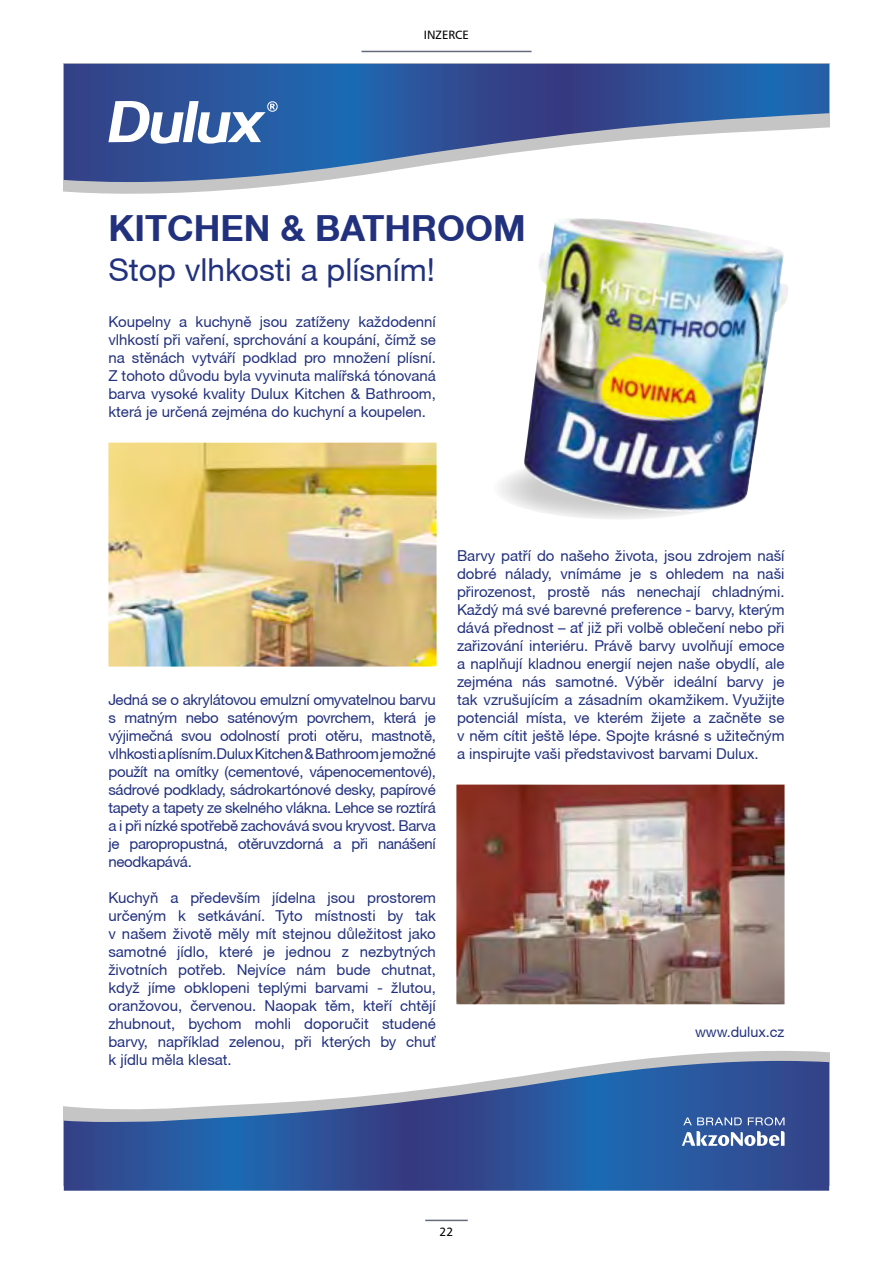
<style>
.page{position:relative;width:893px;height:1263px;background:#fff}
.page>*{position:absolute;margin:0;border:0;box-sizing:border-box;transform-origin:0 0}
.t1{font:700 36px "Helvetica Neue CE";color:#22317e}
.t2{font:31.65px "Helvetica Neue CE";color:#22317e}
.t3{font:15px/18px "Helvetica Neue CE";color:#22317e;text-align:justify}
.t4{font:14.4px "Helvetica Neue CE";color:#22317e}
.t5{font:12px "Humanist 777 BTCE Roman B";color:#000}
</style>
<div class="page">
<hr style="left:425px;top:1220px;width:43px;height:1px;background:#646b7a">
<hr style="left:361px;top:51px;width:170px;height:1px;background:#646b7a">
<img style="left:108px;top:443px;width:329px;height:223px">
<img style="left:456px;top:784px;width:328px;height:220px">
<svg style="left:64px;top:182px;width:245px;height:12px;fill:#c5c5c5"></svg>
<svg style="left:64px;top:64px;width:765px;height:118px"></svg>
<svg style="left:627px;top:1051px;width:202px;height:10px;fill:#c5c5c5"></svg>
<svg style="left:64px;top:1061px;width:765px;height:130px"></svg>
<svg style="left:108px;top:101px;width:170px;height:43px"></svg>
<svg style="left:682px;top:1131px;width:102px;height:15px"></svg>
<svg style="left:683px;top:1117px;width:59px;height:8px"></svg>
<svg style="left:748px;top:1117px;width:36px;height:8px"></svg>
<img style="left:523px;top:218px;width:265px;height:294px">
<p class="t5" style="left:424px;top:28px;width:47px">INZERCE</p>
<p class="t1" style="left:108px;top:206px;width:419px">KITCHEN &amp; BATHROOM</p>
<p class="t2" style="left:108px;top:251px;width:328px">Stop vlhkosti a plísním!</p>
<p class="t3" style="left:108px;top:313px;width:329px">Koupelny a kuchynì jsou zatíženy každodenní vlhkostí pøi vaøení, sprchování a koupání, èímž se na stìnách vytváøí podklad pro množení plísní.<br>Z tohoto dùvodu byla vyvinuta malíøská tónovaná barva vysoké kvality Dulux Kitchen &amp; Bathroom, která je urèená zejména do kuchyní a koupelen.</p>
<p class="t3" style="left:108px;top:691px;width:329px">Jedná se o akrylátovou emulzní omyvatelnou barvu s matným nebo saténovým povrchem, která je výjimeèná svou odolností proti otìru, mastnotì, vlhkosti a plísním.Dulux Kitchen &amp; Bathroom je možné použít na omítky (cementové, vápenocementové), sádrové podklady, sádrokartónové desky, papírové tapety a tapety ze skelného vlákna. Lehce se roztírá a i pøi nízké spotøebì zachovává svou kryvost. Barva je paropropustná, otìruvzdorná a pøi nanášení neodkapává.</p>
<p class="t3" style="left:108px;top:889px;width:329px">Kuchyò a pøedevším jídelna jsou prostorem urèeným k setkávání. Tyto místnosti by tak v našem životì mìly mít stejnou dùležitost jako samotné jídlo, které je jednou z nezbytných životních potøeb. Nejvíce nám bude chutnat, když jíme obklopeni teplými barvami - žlutou, oranžovou, èervenou. Naopak tìm, kteøí chtìjí zhubnout, bychom mohli doporuèit studené barvy, napøíklad zelenou, pøi kterých by chuť k jídlu mìla klesat.</p>
<p class="t3" style="left:457px;top:547px;width:329px">Barvy patøí do našeho života, jsou zdrojem naší dobré nálady, vnímáme je s ohledem na naši pøirozenost, prostì nás nenechají chladnými.<br>Každý má své barevné preference - barvy, kterým dává pøednost – ať již pøi volbì obleèení nebo pøi zaøizování interiéru. Právì barvy uvolòují emoce a naplòují kladnou energií nejen naše obydlí, ale zejména nás samotné. Výbìr ideální barvy je tak vzrušujícím a zásadním okamžikem. Využijte potenciál místa, ve kterém žijete a zaènìte se v nìm cítit ještì lépe. Spojte krásné s užiteèným a inspirujte vaši pøedstavivost barvami Dulux.</p>
<p class="t4" style="left:695px;top:1023px;width:91px">www.dulux.cz</p>
<p class="t5" style="left:440px;top:1224px;width:15px">22</p>
</div>
